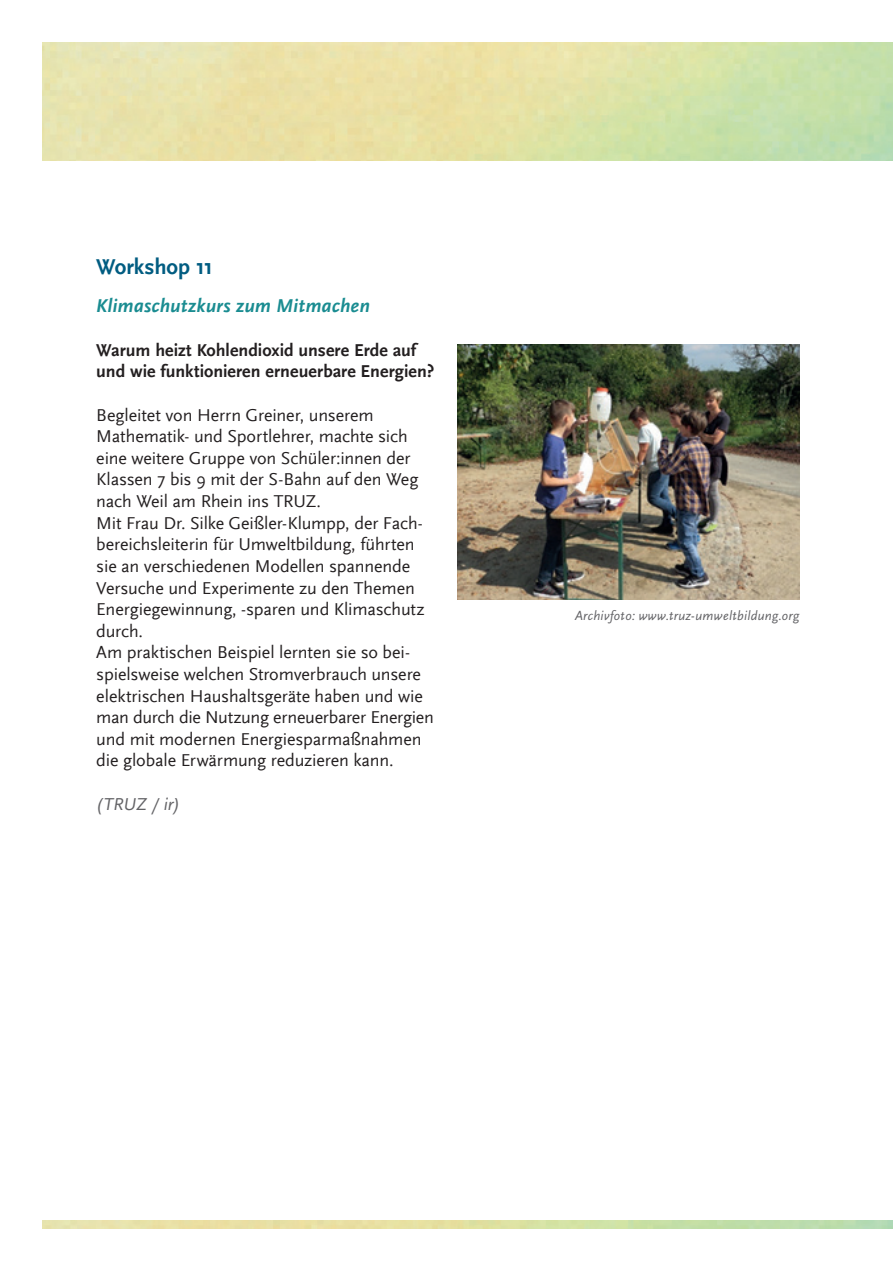
<style>
.page{position:relative;width:893px;height:1263px;background:#fff}
.page>*{position:absolute;margin:0;border:0;box-sizing:border-box;transform-origin:0 0}
.t1{font:700 22.5px "Scala Sans OT";letter-spacing:-.005em;color:#015c81}
.t2{font:italic 700 19.5px "Scala Sans OT";letter-spacing:.005em;color:#1a8c91}
.t3{font:18px/21.6px "Scala Sans OT";letter-spacing:-.005em;color:#231f20}
.t4{font:700 18px/21.6px "Scala Sans OT";color:#231f20}
.t5{font:italic 18px "Scala Sans Pro";letter-spacing:-.005em;color:#636366}
.t6{font:italic 13.5px "Scala Sans Pro";letter-spacing:.025em;color:#636366}
</style>
<div class="page">
<img style="left:457px;top:344px;width:342px;height:256px">
<p class="t1" style="left:96px;top:254px;width:118px">Workshop 11</p>
<p class="t2" style="left:96px;top:295px;width:275px">Klimaschutzkurs zum Mitmachen</p>
<p class="t4" style="left:96px;top:339px;width:339px">Warum heizt Kohlendioxid unsere Erde auf und wie funktionieren erneuerbare Energien?</p>
<p class="t3" style="left:96px;top:404px;width:339px">Begleitet von Herrn Greiner, unserem Mathematik- und Sportlehrer, machte sich eine weitere Gruppe von Schüler:innen der Klassen 7 bis 9 mit der S-Bahn auf den Weg nach Weil am Rhein ins TRUZ.<br>Mit Frau Dr. Silke Geißler-Klumpp, der Fach&shy;bereichsleiterin für Umweltbildung, führten sie an verschiedenen Modellen spannende Versuche und Experimente zu den Themen Energiegewinnung, -sparen und Klimaschutz durch.<br>Am praktischen Beispiel lernten sie so bei&shy;spielsweise welchen Stromverbrauch unsere elektrischen Haushaltsgeräte haben und wie man durch die Nutzung erneuerbarer Energien und mit modernen Energiesparmaßnahmen die globale Erwärmung reduzieren kann.</p>
<p class="t5" style="left:96px;top:793px;width:85px">(TRUZ / ir)</p>
<p class="t6" style="left:575px;top:608px;width:226px">Archivfoto: www.truz-umweltbildung.org</p>
</div>
